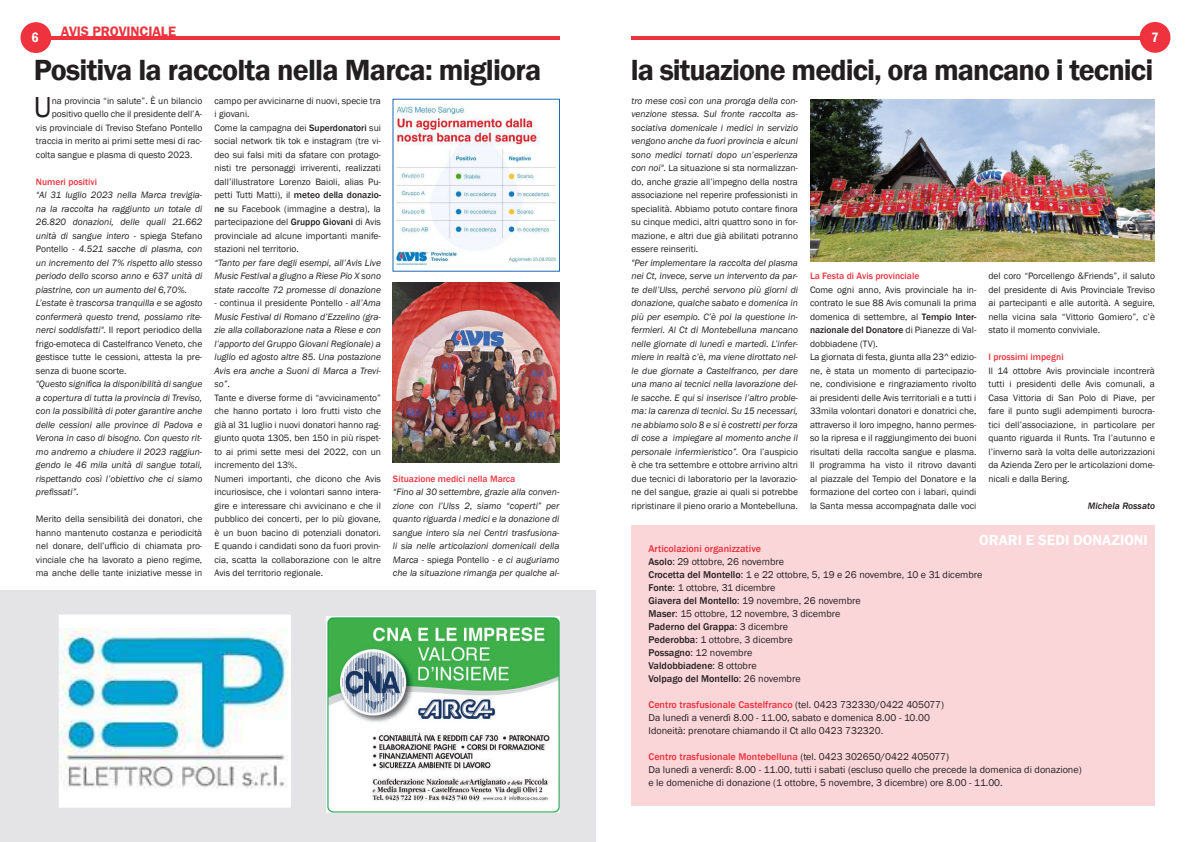
<style>
.page{position:relative;width:1191px;height:842px;background:#fff}
.page>*{position:absolute;margin:0;border:0;box-sizing:border-box;transform-origin:0 0}
.t1{font:600 30px "Franklin Gothic";letter-spacing:-.03em;color:#231f20}
.t2{font:29.8px "Franklin Gothic";color:#231f20}
.t3{font:600 15px "Franklin Gothic";color:#fff}
.t4{font:600 14px "Franklin Gothic";color:#ee323e}
.t5{font:600 condensed 14px "Franklin Gothic";color:#fff}
.t6{font:10.1px/13px "Franklin Gothic";color:#231f20}
.t7{font:9.5px/13.5px "Franklin Gothic";color:#231f20;text-align:justify}
.t8{font:italic 9.5px/13.5px "Franklin Gothic";color:#231f20;text-align:justify}
.t9{font:500 9.5px "Franklin Gothic";color:#ee353f}
.t10{font:italic 500 9.5px "Franklin Gothic";color:#231f20}
.s1{font-style:normal}
.s2{font-weight:500}
.s3{font-style:italic}
.s4{font-weight:500;color:#ee2f3d}
</style>
<div class="page">
<hr style="left:50px;top:36px;width:509px;height:3px;background:#ee323e">
<div style="left:20px;top:22px;width:31px;height:31px;background:#ee323e;border-radius:50%"></div>
<div style="left:1139px;top:22px;width:31px;height:31px;background:#ee323e;border-radius:50%"></div>
<hr style="left:631px;top:36px;width:510px;height:3px;background:#ee323e">
<div style="left:0;top:590px;width:595px;height:252px;background:#e4e4e6"></div>
<div style="left:59px;top:615px;width:231px;height:192px;background:#fff"></div>
<img style="left:59px;top:628px;width:231px;height:166px">
<img style="left:326px;top:617px;width:233px;height:195px">
<img style="left:395px;top:106px;width:162px;height:160px">
<img style="left:810px;top:99px;width:345px;height:162px">
<img style="left:393px;top:282px;width:166px;height:180px">
<div style="left:631px;top:525px;width:524px;height:281px;background:#fbd6d8"></div>
<h3 class="t4" style="left:61px;top:23px;width:116px">AVIS PROVINCIALE</h3>
<h3 class="t5" style="left:31px;top:28px;width:9px">6</h3>
<h3 class="t5" style="left:1151px;top:28px;width:9px">7</h3>
<h1 class="t1" style="left:34px;top:51px;width:509px">Positiva la raccolta nella Marca: migliora</h1>
<h1 class="t1" style="left:631px;top:51px;width:524px">la situazione medici, ora mancano i tecnici</h1>
<h2 class="t2" style="left:34px;top:89px;width:20px">U</h2>
<p class="t7" style="left:52px;top:94px;width:152px">na provincia “in salute”. È un bilancio</p>
<p class="t7" style="left:52px;top:107px;width:152px">positivo quello che il presidente dell’A-</p>
<p class="t7" style="left:36px;top:121px;width:168px">vis provinciale di Treviso Stefano Pontello</p>
<p class="t7" style="left:36px;top:134px;width:168px">traccia in merito ai primi sette mesi di rac-</p>
<p class="t7" style="left:36px;top:148px;width:158px">colta sangue e plasma di questo 2023.</p>
<p class="t9" style="left:36px;top:175px;width:63px">Numeri positivi</p>
<p class="t8" style="left:36px;top:188px;width:168px;text-align:left">“Al 31 luglio 2023 nella Marca trevigia&shy;na la raccolta ha raggiunto un totale di 26.820 donazioni, delle quali 21.662 unità di sangue intero <span class="s1">- spiega Stefano Pontello -</span> 4.521 sacche di plasma, con un incremento del 7% rispetto allo stesso periodo dello scorso anno e 637 unità di piastrine, con un aumento del 6,70%.<br>L’estate è trascorsa tranquilla e se agosto confermerà questo trend, possiamo rite&shy;nerci soddisfatti". <span class="s1">Il report periodico della frigo-emoteca di Castelfranco Veneto, che gestisce tutte le cessioni, attesta la pre&shy;senza di buone scorte.</span></p>
<p class="t8" style="left:36px;top:377px;width:168px">"Questo significa la disponibilità di sangue a copertura di tutta la provincia di Treviso, con la possibilità di poter garantire anche delle cessioni alle province di Padova e Verona in caso di bisogno. Con questo rit&shy;mo andremo a chiudere il 2023 raggiun&shy;gendo le 46 mila unità di sangue totali, rispettando così l’obiettivo che ci siamo prefissati”<span class="s1">.</span></p>
<p class="t7" style="left:36px;top:512px;width:168px">Merito della sensibilità dei donatori, che hanno mantenuto costanza e periodicità nel donare, dell’ufficio di chiamata pro&shy;vinciale che ha lavorato a pieno regime, ma anche delle tante iniziative messe in</p>
<p class="t7" style="left:214px;top:94px;width:168px;text-align:left">campo per avvicinarne di nuovi, specie tra i giovani.<br>Come la campagna dei <span class="s2">Superdonatori</span> sui social network tik tok e instagram (tre vi&shy;deo sui falsi miti da sfatare con protago&shy;nisti tre personaggi irriverenti, realizzati dall’illustratore Lorenzo Baioli, alias Pu&shy;petti Tutti Matti), il <span class="s2">meteo della donazio&shy;ne</span> su Facebook (immagine a destra), la partecipazione del <span class="s2">Gruppo Giovani</span> di Avis provinciale ad alcune importanti manife&shy;stazioni nel territorio.</p>
<p class="t8" style="left:214px;top:256px;width:168px">“Tanto per fare degli esempi, all’Avis Live Music Festival a giugno a Riese Pio X sono state raccolte 72 promesse di donazione</p>
<p class="t7" style="left:214px;top:296px;width:168px;text-align:left">- continua il presidente Pontello - <span class="s3">all’Ama Music Festival di Romano d’Ezzelino (gra&shy;zie alla collaborazione nata a Riese e con l’apporto del Gruppo Giovani Regionale) a luglio ed agosto altre 85. Una postazione Avis era anche a Suoni di Marca a Trevi&shy;so”</span>.<br>Tante e diverse forme di “avvicinamento” che hanno portato i loro frutti visto che già al 31 luglio i nuovi donatori hanno rag&shy;giunto quota 1305, ben 150 in più rispet&shy;to ai primi sette mesi del 2022, con un incremento del 13%.<br>Numeri importanti, che dicono che Avis incuriosisce, che i volontari sanno intera&shy;gire e interessare chi avvicinano e che il pubblico dei concerti, per lo più giovane, è un buon bacino di potenziali donatori.<br>E quando i candidati sono da fuori provin&shy;cia, scatta la collaborazione con le altre Avis del territorio regionale.</p>
<p class="t9" style="left:393px;top:472px;width:124px">Situazione medici nella Marca</p>
<p class="t8" style="left:393px;top:485px;width:168px">“Fino al 30 settembre, grazie alla conven&shy;zione con l’Ulss 2, siamo “coperti” per quanto riguarda i medici e la donazione di sangue intero sia nei Centri trasfusiona&shy;li sia nelle articolazioni domenicali della Marca <span class="s1">- spiega Pontello -</span> e ci auguriamo che la situazione rimanga per qualche al-</p>
<p class="t7" style="left:631px;top:94px;width:168px"><span class="s3">tro mese così con una proroga della con&shy;venzione stessa. Sul fronte raccolta as&shy;sociativa domenicale i medici in servizio vengono anche da fuori provincia e alcuni sono medici tornati dopo un’esperienza con noi".</span> La situazione si sta normalizzan&shy;do, anche grazie all’impegno della nostra associazione nel reperire professionisti in specialità. Abbiamo potuto contare finora su cinque medici, altri quattro sono in for&shy;mazione, e altri due già abilitati potranno essere reinseriti.</p>
<p class="t8" style="left:631px;top:256px;width:168px">"Per implementare la raccolta del plasma nei Ct, invece, serve un intervento da par&shy;te dell’Ulss, perché servono più giorni di donazione, qualche sabato e domenica in più per esempio. C’è poi la questione in&shy;fermieri. Al Ct di Montebelluna mancano nelle giornate di lunedì e martedì. L’infer&shy;miere in realtà c’è, ma viene dirottato nel&shy;le due giornate a Castelfranco, per dare una mano ai tecnici nella lavorazione del&shy;le sacche. E qui si inserisce l’altro proble&shy;ma: la carenza di tecnici. Su 15 necessari, ne abbiamo solo 8 e si è costretti per forza di cose a impiegare al momento anche il personale infermieristico”. <span class="s1">Ora l’auspicio è che tra settembre e ottobre arrivino altri due tecnici di laboratorio per la lavorazio&shy;ne del sangue, grazie ai quali si potrebbe ripristinare il pieno orario a Montebelluna.</span></p>
<p class="t9" style="left:810px;top:270px;width:111px">La Festa di Avis provinciale</p>
<p class="t7" style="left:810px;top:283px;width:168px;text-align:left">Come ogni anno, Avis provinciale ha in&shy;contrato le sue 88 Avis comunali la prima domenica di settembre, al <span class="s2">Tempio Inter&shy;nazionale del Donatore</span> di Pianezze di Val&shy;dobbiadene (TV).<br>La giornata di festa, giunta alla 23^ edizio&shy;ne, è stata un momento di partecipazio&shy;ne, condivisione e ringraziamento rivolto ai presidenti delle Avis territoriali e a tutti i 33mila volontari donatori e donatrici che, attraverso il loro impegno, hanno permes&shy;so la ripresa e il raggiungimento dei buoni risultati della raccolta sangue e plasma.<br>Il programma ha visto il ritrovo davanti al piazzale del Tempio del Donatore e la formazione del corteo con i labari, quindi la Santa messa accompagnata dalle voci</p>
<p class="t7" style="left:988px;top:269px;width:168px">del coro “Porcellengo &amp;Friends”, il saluto del presidente di Avis Provinciale Treviso ai partecipanti e alle autorità. A seguire, nella vicina sala “Vittorio Gomiero”, c’è stato il momento conviviale.</p>
<p class="t9" style="left:988px;top:351px;width:77px">I prossimi impegni</p>
<p class="t7" style="left:988px;top:364px;width:168px">Il 14 ottobre Avis provinciale incontrerà tutti i presidenti delle Avis comunali, a Casa Vittoria di San Polo di Piave, per fare il punto sugli adempimenti burocra&shy;tici dell’associazione, in particolare per quanto riguarda il Runts. Tra l’autunno e l’inverno sarà la volta delle autorizzazioni da Azienda Zero per le articolazioni dome&shy;nicali e dalla Bering.</p>
<p class="t10" style="left:1088px;top:499px;width:68px">Michela Rossato</p>
<h3 class="t3" style="left:979px;top:530px;width:170px">ORARI E SEDI DONAZIONI</h3>
<p class="t6" style="left:648px;top:542px;width:335px"><span class="s4">Articolazioni organizzative<br></span><span class="s2">Asolo</span>: 29 ottobre, 26 novembre<br><span class="s2">Crocetta del Montello</span>: 1 e 22 ottobre, 5, 19 e 26 novembre, 10 e 31 dicembre <span class="s2">Fonte</span>: 1 ottobre, 31 dicembre<br><span class="s2">Giavera del Montello</span>: 19 novembre, 26 novembre<br><span class="s2">Maser</span>: 15 ottobre, 12 novembre, 3 dicembre<br><span class="s2">Paderno del Grappa</span>: 3 dicembre<br><span class="s2">Pederobba</span>: 1 ottobre, 3 dicembre<br><span class="s2">Possagno</span>: 12 novembre<br><span class="s2">Valdobbiadene</span>: 8 ottobre<br><span class="s2">Volpago del Montello</span>: 26 novembre</p>
<p class="t6" style="left:648px;top:698px;width:297px"><span class="s4">Centro trasfusionale Castelfranco</span> (tel. 0423 732330/0422 405077)<br>Da lunedì a venerdì 8.00 - 11.00, sabato e domenica 8.00 - 10.00<br>Idoneità: prenotare chiamando il Ct allo 0423 732320.</p>
<p class="t6" style="left:648px;top:750px;width:434px"><span class="s4">Centro trasfusionale Montebelluna</span> (tel. 0423 302650/0422 405077)<br>Da lunedì a venerdì: 8.00 - 11.00, tutti i sabati (escluso quello che precede la domenica di donazione) e le domeniche di donazione (1 ottobre, 5 novembre, 3 dicembre) ore 8.00 - 11.00.</p>
</div>
